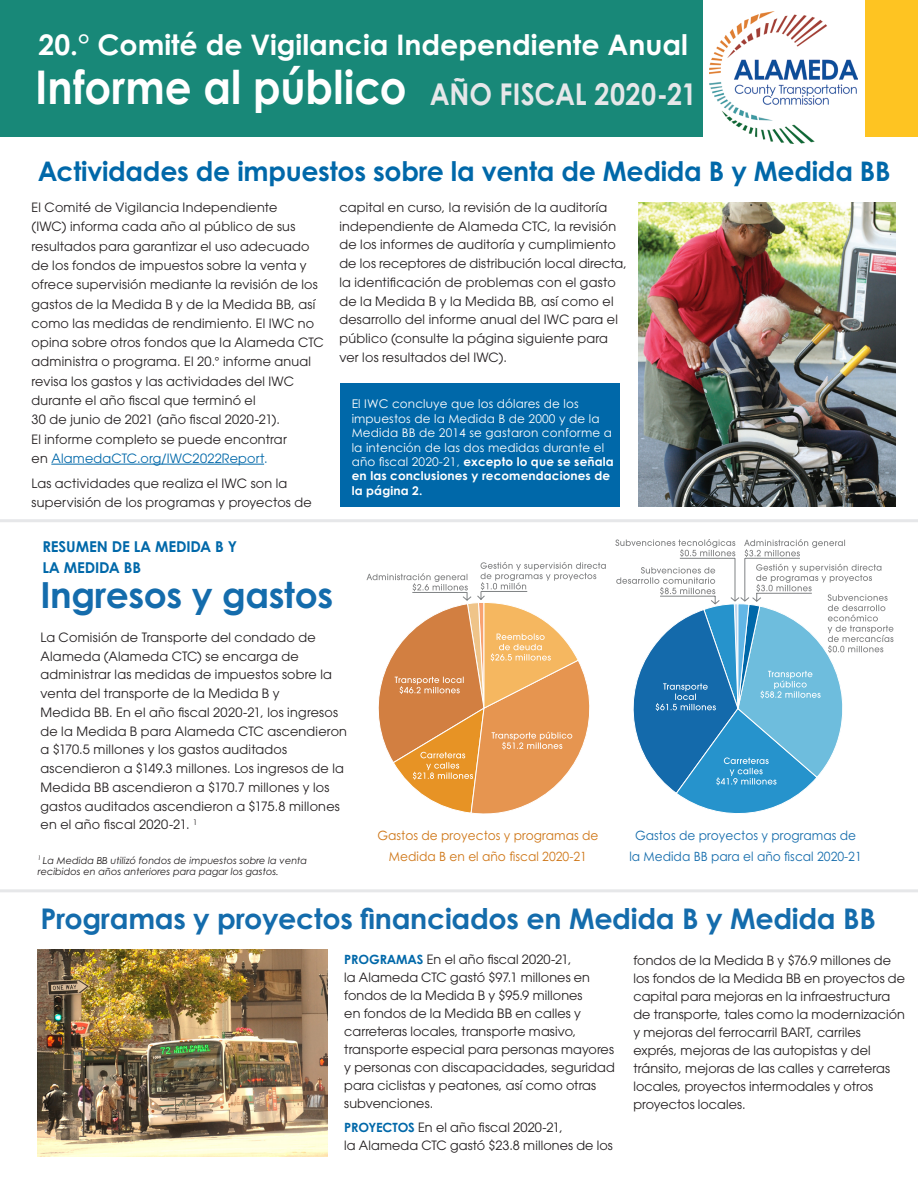
<style>
.page{position:relative;width:918px;height:1188px;background:#fff}
.page>*{position:absolute;margin:0;border:0;box-sizing:border-box;transform-origin:0 0}
.t1{font:700 46.5px "Century Gothic Pro";color:#fff;scale:.9 1}
._24pt_blue_heads{font:700 36px "Century Gothic Pro";letter-spacing:-.01em;color:#146cac}
.t2{font:700 30px "Century Gothic Pro";color:#e6e7e9;scale:.9 1}
._24pt_blue_heads-2{font:700 28.5px "Century Gothic Pro";letter-spacing:-.01em;color:#146cac}
.t3{font:700 28.35px "Century Gothic Pro";color:#fff}
._24pt_blue_heads-3{font:700 27px "Century Gothic Pro";letter-spacing:-.01em;color:#0068a9}
._24pt_blue_heads-4{font:700 15px/21px "Century Gothic Pro";letter-spacing:-.01em;color:#0068a9}
._10pt_Av_Garde{font:12.75px/18.8px "ITC Avant Garde Pro";letter-spacing:.02em;color:#231f20}
._24pt_blue_heads-5{font:12.75px/18px "ITC Avant Garde Pro";letter-spacing:.01em;color:#231f20}
._10pt_Av_Garde-2{font:12.75px/21px "Century Gothic Pro";color:#146cac;text-align:center;scale:.96 1}
._10pt_Av_Garde-3{font:12.75px/21px "Century Gothic Pro";color:#ce7515;text-align:center;scale:.96 1}
.captions{font:12px/14.4px "Century Gothic Pro";letter-spacing:.01em;color:#fff}
._10pt_Av_Garde-4{font:italic 9.75px/11.7px "Century Gothic Pro";color:#231f20}
.s1{color:#0068a9}
.s2{color:#0069aa}
.s3{font-weight:700}
.s4{font-family:"Century Gothic Pro";font-weight:700;color:#0068a9}
</style>
<div class="page">
<div style="left:340px;top:384px;width:280px;height:123px;background:#0068a9"></div>
<div style="left:0;top:0;width:703px;height:136px;background:#188878"></div>
<hr style="left:51px;top:464px;width:213px;height:1px;background:#0068a9">
<hr style="left:0;top:519px;width:918px;height:3px;background:#e6e7e9">
<hr style="left:0;top:889px;width:918px;height:3px;background:#e6e7e9">
<img style="left:710px;top:12px;width:147px;height:131px">
<div style="left:865px;top:0;width:53px;height:136px;background:#fec422"></div>
<img style="left:38px;top:949px;width:289px;height:207px">
<img style="left:639px;top:203px;width:257px;height:304px">
<svg style="left:366px;top:539px;width:528px;height:275px"></svg>
<p class="t3" style="left:38px;top:27px;width:651px">20.° Comité de Vigilancia Independiente Anual</p>
<p class="t2" style="left:430px;top:75px;width:298px">AÑO FISCAL 2020-21</p>
<p class="t1" style="left:36px;top:58px;width:414px">Informe al público</p>
<p class="_24pt_blue_heads-3" style="left:38px;top:154px;width:854px">Actividades de impuestos sobre la venta de Medida B y Medida BB</p>
<p class="_10pt_Av_Garde" style="left:32px;top:198px;width:294px;line-height:19.4px">El Comité de Vigilancia Independiente<br>(IWC) informa cada año al público de sus resultados para garantizar el uso adecuado de los fondos de impuestos sobre la venta y ofrece supervisión mediante la revisión de los gastos de la Medida B y de la Medida BB, así como las medidas de rendimiento. El IWC no opina sobre otros fondos que la Alameda CTC administra o programa. El 20.° informe anual revisa los gastos y las actividades del IWC durante el año fiscal que terminó el<br>30 de junio de 2021 (año fiscal 2020-21).<br>El informe completo se puede encontrar<br>en <span class="s1">AlamedaCTC.org/IWC2022Report</span><span class="s2">.</span></p>
<p class="_10pt_Av_Garde" style="left:32px;top:473px;width:282px;line-height:19.4px">Las actividades que realiza el IWC son la supervisión de los programas y proyectos de</p>
<p class="_10pt_Av_Garde" style="left:339px;top:198px;width:289px">capital en curso, la revisión de la auditoría independiente de Alameda CTC, la revisión de los informes de auditoría y cumplimiento de los receptores de distribución local directa, la identificación de problemas con el gasto de la Medida B y la Medida BB, así como el desarrollo del informe anual del IWC para el público (consulte la página siguiente para ver los resultados del IWC).</p>
<p class="captions" style="left:352px;top:397px;width:264px">El IWC concluye que los dólares de los impuestos de la Medida B de 2000 y de la Medida BB de 2014 se gastaron conforme a la intención de las dos medidas durante el año fiscal 2020-21, <span class="s3">excepto lo que se señala en las conclusiones y recomendaciones de la página 2.</span></p>
<p class="_24pt_blue_heads-4" style="left:42px;top:536px;width:196px">RESUMEN DE LA MEDIDA B Y<br>LA MEDIDA BB</p>
<p class="_24pt_blue_heads" style="left:40px;top:572px;width:294px">Ingresos y gastos</p>
<p class="_10pt_Av_Garde" style="left:40px;top:628px;width:308px">La Comisión de Transporte del condado de Alameda (Alameda CTC) se encarga de administrar las medidas de impuestos sobre la venta del transporte de la Medida B y<br>Medida BB. En el año fiscal 2020-21, los ingresos de la Medida B para Alameda CTC ascendieron a $170.5 millones y los gastos auditados ascendieron a $149.3 millones. Los ingresos de la Medida BB ascendieron a $170.7 millones y los gastos auditados ascendieron a $175.8 millones en el año fiscal 2020-21. <sup>1</sup></p>
<p class="_10pt_Av_Garde-4" style="left:38px;top:854px;width:271px"><sup>1</sup> La Medida BB utilizó fondos de impuestos sobre la venta recibidos en años anteriores para pagar los gastos.</p>
<p class="_10pt_Av_Garde-3" style="left:377px;top:825px;width:232px">Gastos de proyectos y programas de<br>Medida B en el año fiscal 2020-21</p>
<p class="_10pt_Av_Garde-2" style="left:629px;top:825px;width:244px">Gastos de proyectos y programas de la Medida BB para el año fiscal 2020-21</p>
<p class="_24pt_blue_heads-2" style="left:40px;top:901px;width:837px">Programas y proyectos financiados en Medida B y Medida BB</p>
<p class="_24pt_blue_heads-5" style="left:344px;top:950px;width:272px"><span class="s4">PROGRAMAS</span> En el año fiscal 2020-21,<br>la Alameda CTC gastó $97.1 millones en fondos de la Medida B y $95.9 millones<br>en fondos de la Medida BB en calles y carreteras locales, transporte masivo, transporte especial para personas mayores y personas con discapacidades, seguridad para ciclistas y peatones, así como otras subvenciones.</p>
<p class="_24pt_blue_heads-5" style="left:344px;top:1119px;width:270px"><span class="s4">PROYECTOS</span> En el año fiscal 2020-21,<br>la Alameda CTC gastó $23.8 millones de los</p>
<p class="_24pt_blue_heads-5" style="left:633px;top:951px;width:273px">fondos de la Medida B y $76.9 millones de los fondos de la Medida BB en proyectos de capital para mejoras en la infraestructura de transporte, tales como la modernización y mejoras del ferrocarril BART, carriles exprés, mejoras de las autopistas y del tránsito, mejoras de las calles y carreteras locales, proyectos intermodales y otros proyectos locales.</p>
</div>
